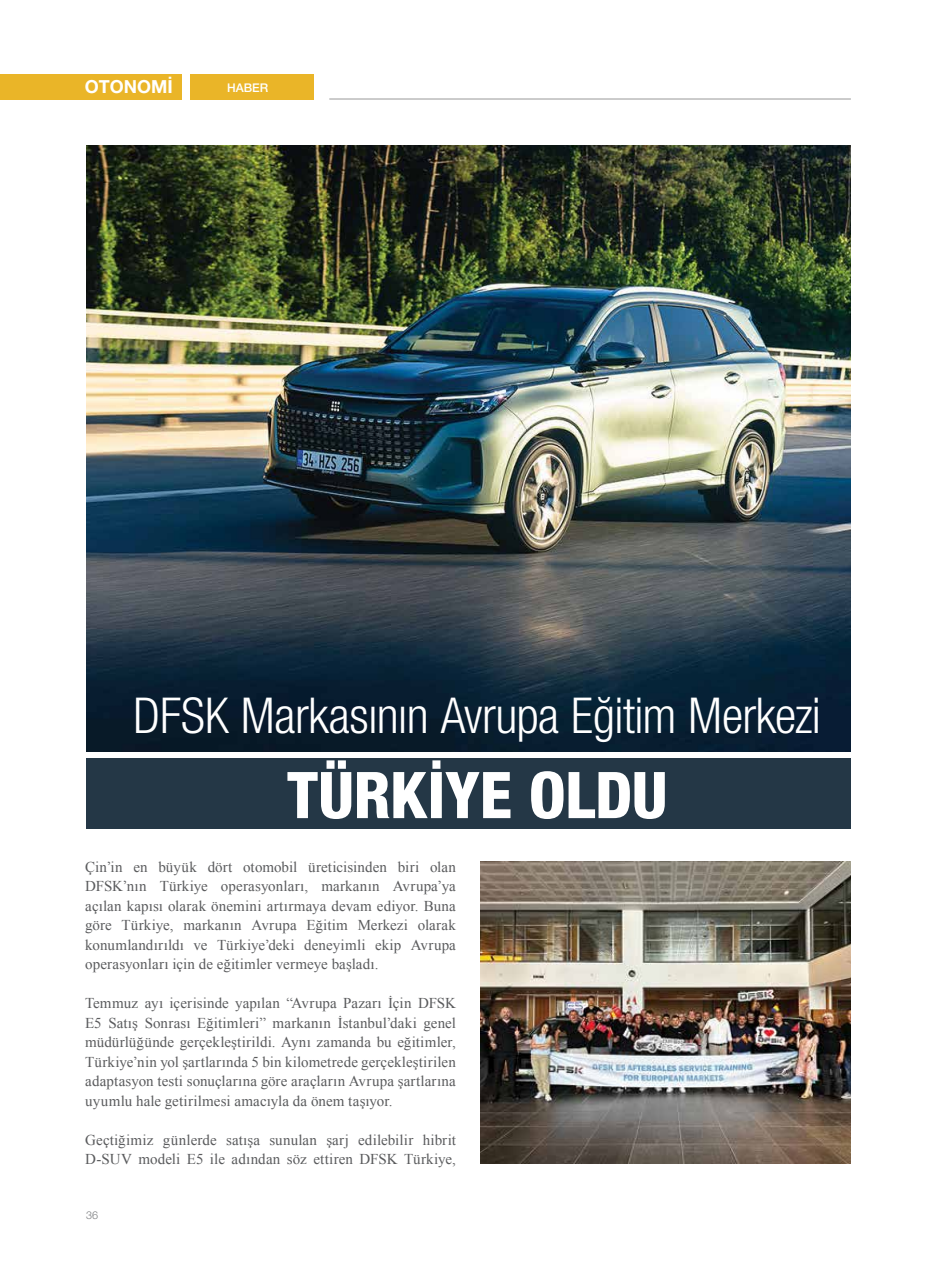
<style>
.page{position:relative;width:936px;height:1263px;background:#fff}
.page>*{position:absolute;margin:0;border:0;box-sizing:border-box;transform-origin:0 0}
.t1{font:800 condensed 64.5px "Helvetica Neue LT Pro";letter-spacing:-.005em;color:#fff}
.t2{font:300 condensed 49.5px "Helvetica Neue LT Pro";letter-spacing:-.01em;color:#fff}
.t3{font:700 18px "Helvetica Neue LT Pro";color:#fff}
.t4{font:15px/19.5px "Times New Roman";letter-spacing:.01em;color:#5a5b5d;text-align:justify}
.t5{font:500 12px "Helvetica Neue LT Pro";color:#fff}
.t6{font:300 10.8px "Helvetica Neue LT Pro";color:#7a7c7e}
</style>
<div class="page">
<img style="left:86px;top:145px;width:764px;height:606px">
<hr style="left:329px;top:99px;width:521px;height:1px;background:#989898">
<div style="left:190px;top:74px;width:124px;height:26px;background:#eab528"></div>
<div style="left:0;top:74px;width:181px;height:26px;background:#eab528"></div>
<div style="left:86px;top:758px;width:764px;height:71px;background:#243746"></div>
<img style="left:480px;top:862px;width:370px;height:302px">
<p class="t3" style="left:85px;top:75px;width:89px">OTONOMİ</p>
<p class="t5" style="left:227px;top:80px;width:43px">HABER</p>
<h2 class="t2" style="left:134px;top:687px;width:689px">DFSK Markasının Avrupa Eğitim Merkezi</h2>
<h1 class="t1" style="left:287px;top:755px;width:382px">TÜRKİYE OLDU</h1>
<p class="t4" style="left:85px;top:856px;width:372px">Çin’in en büyük dört otomobil üreticisinden biri olan DFSK’nın Türkiye operasyonları, markanın Avrupa’ya açılan kapısı olarak önemini artırmaya devam ediyor. Buna göre Türkiye, markanın Avrupa Eğitim Merkezi olarak konumlandırıldı ve Türkiye’deki deneyimli ekip Avrupa operasyonları için de eğitimler vermeye başladı.</p>
<p class="t4" style="left:85px;top:993px;width:372px">Temmuz ayı içerisinde yapılan “Avrupa Pazarı İçin DFSK E5 Satış Sonrası Eğitimleri” markanın İstanbul’daki genel müdürlüğünde gerçekleştirildi. Aynı zamanda bu eğitimler, Türkiye’nin yol şartlarında 5 bin kilometrede gerçekleştirilen adaptasyon testi sonuçlarına göre araçların Avrupa şartlarına uyumlu hale getirilmesi amacıyla da önem taşıyor.</p>
<p class="t4" style="left:85px;top:1129px;width:372px">Geçtiğimiz günlerde satışa sunulan şarj edilebilir hibrit<br>D-SUV modeli E5 ile adından söz ettiren DFSK Türkiye,</p>
<p class="t6" style="left:86px;top:1209px;width:14px">36</p>
</div>
